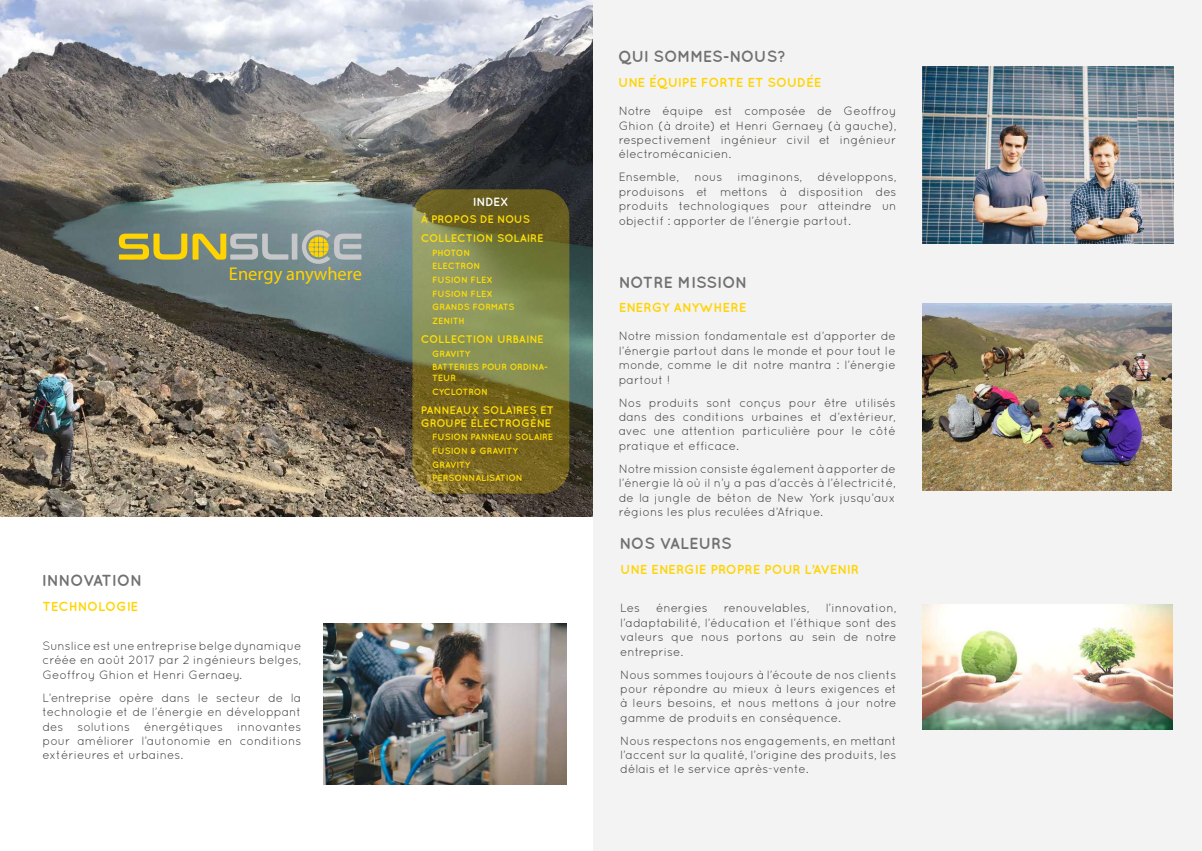
<style>
.page{position:relative;width:1202px;height:851px;background:#fff}
.page>*{position:absolute;margin:0;border:0;box-sizing:border-box;transform-origin:0 0}
.t1{font:18.5px "Myriad Pro";color:#ffd400}
.t2{font:700 16px "Quicksand";letter-spacing:-.035em;color:#707070}
.t3{font:700 16px "Quicksand";letter-spacing:-.01em;color:#707070}
.t4{font:700 13px "Quicksand";color:#ffd402}
.t5{font:12px/14.4px "Quicksand";color:#3d3d3b;text-align:justify}
.t6{font:700 12px "Quicksand";letter-spacing:-.025em;color:#fff}
.t7{font:700 11px/18.9px "Quicksand";color:#ffde06}
.t8{font:700 9px/13.6px "Quicksand";color:#ffde06}
.t9{font:700 9px/13.6px "Quicksand";letter-spacing:-.02em;color:#ffde06}
</style>
<div class="page">
<img style="left:0;top:0;width:594px;height:516px">
<img style="left:324px;top:623px;width:242px;height:161px">
<svg style="left:119px;top:233px;width:68px;height:26px;background:#afa542"></svg>
<svg style="left:193px;top:233px;width:95px;height:26px;background:#a3a681"></svg>
<div style="left:292px;top:233px;width:5px;height:26px;background:#c7c7c9"></div>
<svg style="left:302px;top:230px;width:59px;height:34px;background:#a9ae96"></svg>
<svg style="left:412px;top:189px;width:157px;height:304px;background:#7c793a"></svg>
<div style="left:594px;top:0;width:608px;height:850px;background:#f3f3f3"></div>
<img style="left:922px;top:604px;width:250px;height:125px">
<img style="left:923px;top:66px;width:250px;height:177px">
<img style="left:922px;top:303px;width:249px;height:187px">
<h1 class="t1" style="left:229px;top:262px;width:134px">Energy anywhere</h1>
<h2 class="t2" style="left:42px;top:570px;width:102px">INNOVATION</h2>
<p class="t4" style="left:43px;top:599px;width:97px">TECHNOLOGIE</p>
<p class="t5" style="left:43px;top:638px;width:260px">Sunslice est une entreprise belge dynamique créée en août 2017 par 2 ingénieurs belges, Geoffroy Ghion et Henri Gernaey.</p>
<p class="t5" style="left:43px;top:690px;width:260px">L’entreprise opère dans le secteur de la technologie et de l’énergie en développant des solutions énergétiques innovantes pour améliorer l’autonomie en conditions extérieures et urbaines.</p>
<p class="t6" style="left:473px;top:194px;width:38px">INDEX</p>
<p class="t7" style="left:421px;top:209px;width:124px">À PROPOS DE NOUS<br>COLLECTION SOLAIRE</p>
<p class="t8" style="left:432px;top:245px;width:84px">PHOTON<br>ELECTRON<br>FUSION FLEX<br>FUSION FLEX<br>GRANDS FORMATS<br>ZENITH</p>
<p class="t7" style="left:421px;top:329px;width:124px">COLLECTION URBAINE</p>
<p class="t8" style="left:432px;top:346px;width:117px">GRAVITY<br>BATTERIES POUR ORDINA-</p>
<p class="t9" style="left:432px;top:370px;width:58px">TEUR<br>CYCLOTRON</p>
<p class="t7" style="left:421px;top:402px;width:135px;line-height:13.2px">PANNEAUX SOLAIRES ET<br>GROUPE ÉLECTROGÈNE</p>
<p class="t8" style="left:432px;top:430px;width:123px">FUSION PANNEAU SOLAIRE<br>FUSION &amp; GRAVITY<br>GRAVITY<br>PERSONNALISATION</p>
<h2 class="t2" style="left:618px;top:47px;width:169px">QUI SOMMES-NOUS?</h2>
<p class="t4" style="left:618px;top:75px;width:205px">UNE ÉQUIPE FORTE ET SOUDÉE</p>
<p class="t5" style="left:619px;top:104px;width:279px">Notre équipe est composée de Geoffroy Ghion (à droite) et Henri Gernaey (à gauche), respectivement ingénieur civil et ingénieur électromécanicien.</p>
<p class="t5" style="left:619px;top:170px;width:62px">Ensemble,</p>
<p class="t5" style="left:694px;top:170px;width:29px">nous</p>
<p class="t5" style="left:737px;top:170px;width:66px">imaginons,</p>
<p class="t5" style="left:619px;top:170px;width:279px;text-indent:199px">développons, produisons et mettons à disposition des produits technologiques pour atteindre un objectif : apporter de l’énergie partout.</p>
<h2 class="t3" style="left:619px;top:273px;width:130px">NOTRE MISSION</h2>
<p class="t4" style="left:619px;top:299px;width:129px">ENERGY ANYWHERE</p>
<p class="t5" style="left:619px;top:329px;width:279px">Notre mission fondamentale est d’apporter de l’énergie partout dans le monde et pour tout le monde, comme le dit notre mantra : l’énergie partout !</p>
<p class="t5" style="left:619px;top:395px;width:279px">Nos produits sont conçus pour être utilisés dans des conditions urbaines et d’extérieur, avec une attention particulière pour le côté pratique et efficace.</p>
<p class="t5" style="left:619px;top:461px;width:279px">Notre mission consiste également à apporter de l’énergie là où il n’y a pas d’accès à l’électricité, de la jungle de béton de New York jusqu’aux régions les plus reculées d’Afrique.</p>
<h2 class="t3" style="left:619px;top:533px;width:114px">NOS VALEURS</h2>
<p class="t4" style="left:620px;top:561px;width:240px">UNE ENERGIE PROPRE POUR L’AVENIR</p>
<p class="t5" style="left:620px;top:600px;width:278px;text-indent:206px">l’innovation, l’adaptabilité, l’éducation et l’éthique sont des valeurs que nous portons au sein de notre entreprise.</p>
<p class="t5" style="left:620px;top:667px;width:278px">Nous sommes toujours à l’écoute de nos clients pour répondre au mieux à leurs exigences et à leurs besoins, et nous mettons à jour notre gamme de produits en conséquence.</p>
<p class="t5" style="left:620px;top:733px;width:278px">Nous respectons nos engagements, en mettant l’accent sur la qualité, l’origine des produits, les délais et le service après-vente.</p>
<p class="t5" style="left:620px;top:600px;width:21px">Les</p>
<p class="t5" style="left:656px;top:600px;width:53px">énergies</p>
<p class="t5" style="left:724px;top:600px;width:87px">renouvelables,</p>
</div>
